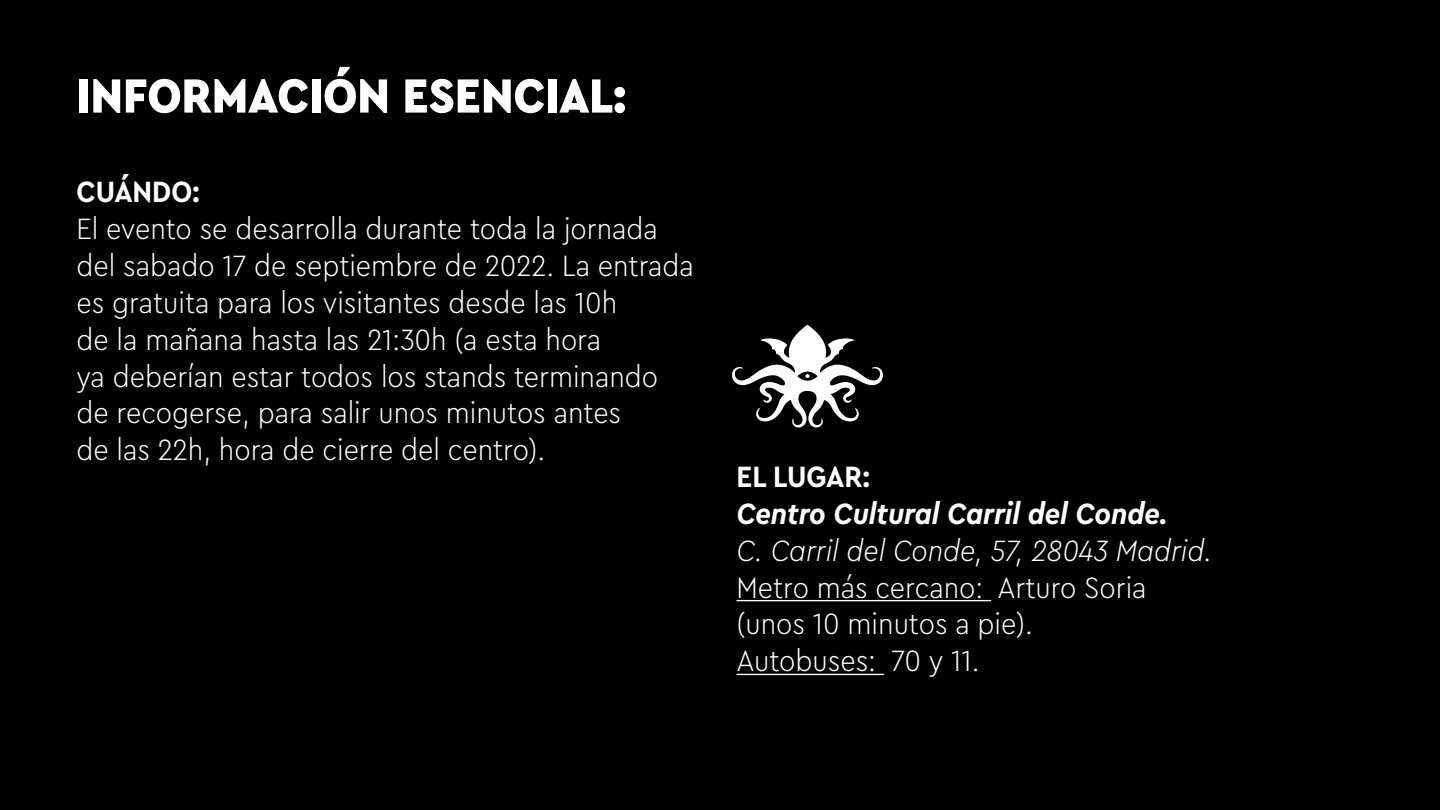
<style>
.page{position:relative;width:1440px;height:810px;background:#000}
.page>*{position:absolute;margin:0;border:0;box-sizing:border-box;transform-origin:0 0}
.t1{font:900 50.25px "Cera Compact Pro";color:#fff}
.t2{font:300 30.75px/36.9px "Cera Compact Pro";color:#fff}
.t3{font:italic 300 30.75px "Cera Compact Pro";color:#fff}
.t4{font:italic 700 30.75px "Cera Compact Pro";color:#fff}
.t5{font:700 30.75px "Cera Compact Pro";color:#fff}
</style>
<div class="page">
<hr style="left:736px;top:600px;width:255px;height:1px;background:#fff">
<hr style="left:736px;top:674px;width:148px;height:1px;background:#fff">
<svg style="left:732px;top:325px;width:151px;height:102px"></svg>
<h1 class="t1" style="left:76px;top:62px;width:551px">INFORMACIÓN ESENCIAL:</h1>
<p class="t5" style="left:76px;top:171px;width:125px">CUÁNDO:</p>
<p class="t2" style="left:76px;top:209px;width:619px">El evento se desarrolla durante toda la jornada del sabado 17 de septiembre de 2022. La entrada es gratuita para los visitantes desde las 10h<br>de la mañana hasta las 21:30h (a esta hora<br>ya deberían estar todos los stands terminando de recogerse, para salir unos minutos antes<br>de las 22h, hora de cierre del centro).</p>
<p class="t5" style="left:736px;top:456px;width:135px">EL LUGAR:</p>
<p class="t4" style="left:736px;top:493px;width:433px">Centro Cultural Carril del Conde.</p>
<p class="t3" style="left:736px;top:530px;width:477px">C. Carril del Conde, 57, 28043 Madrid.</p>
<p class="t2" style="left:736px;top:568px;width:412px">Metro más cercano: Arturo Soria (unos 10 minutos a pie).<br>Autobuses: 70 y 11.</p>
</div>
